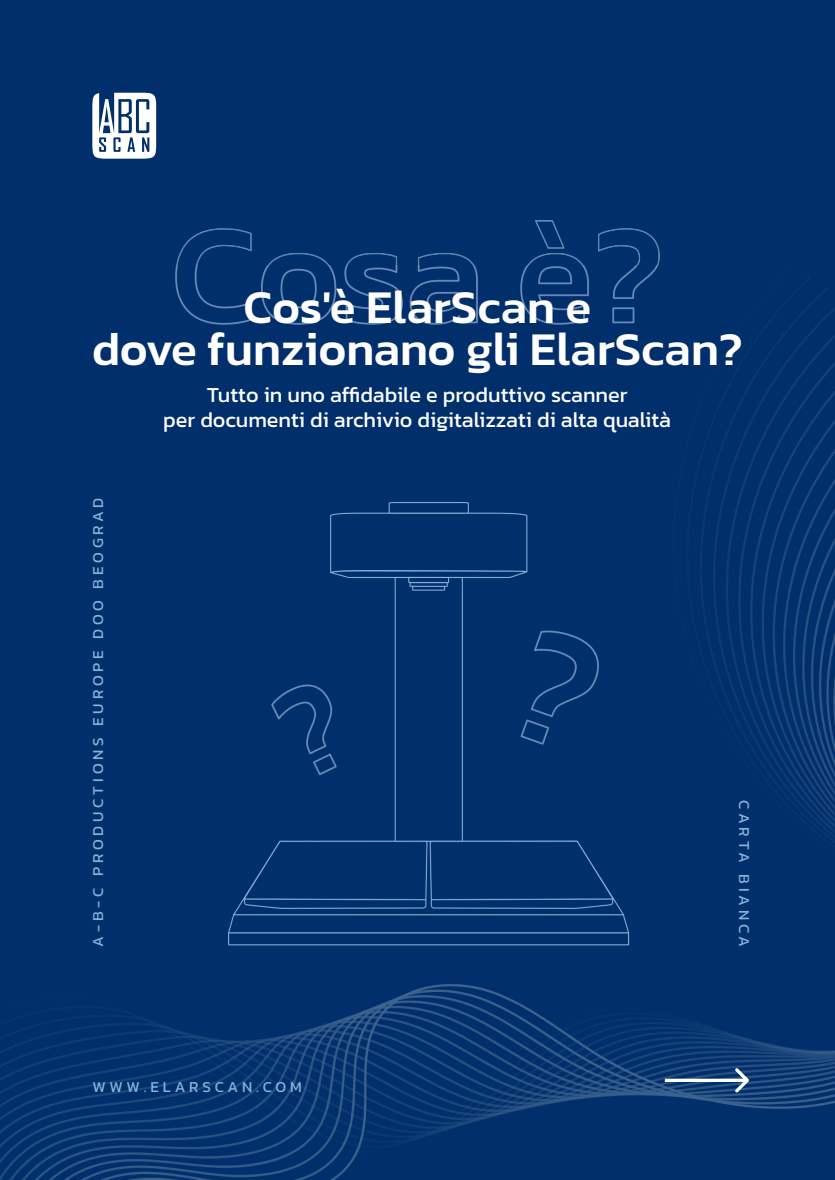
<style>
.page{position:relative;width:835px;height:1180px;background:#fff}
.page>*{position:absolute;margin:0;border:0;box-sizing:border-box;transform-origin:0 0}
.t1{font:500 47.67px/42px "Kanit";color:#fff;text-align:center}
.t2{font:21.73px/25.1px "Kanit";color:#fff;text-align:center}
.t3{font:15.4px "Kanit";letter-spacing:.25em;color:#89b1db}
</style>
<div class="page">
<div style="left:0;top:0;width:834px;height:1180px;background:#002f6c"></div>
<img style="left:176px;top:221px;width:483px;height:44px">
<img style="left:0;top:265px;width:834px;height:915px">
<svg style="left:92px;top:93px;width:64px;height:66px"></svg>
<svg style="left:664px;top:1068px;width:85px;height:24px"></svg>
<h1 class="t1" style="left:92px;top:285px;width:652px">Cos'è ElarScan e<br>dove funzionano gli ElarScan?</h1>
<p class="t3" style="left:86px;top:947px;width:451px;rotate:-90deg">A-B-C PRODUCTIONS EUROPE DOO BEOGRAD</p>
<p class="t2" style="left:163px;top:382px;width:509px">Tutto in uno affidabile e produttivo scanner<br>per documenti di archivio digitalizzati di alta qualità</p>
<p class="t3" style="left:92px;top:1075px;width:211px">WWW.ELARSCAN.COM</p>
<p class="t3" style="left:755px;top:800px;width:148px;rotate:90deg">CARTA BIANCA</p>
</div>
